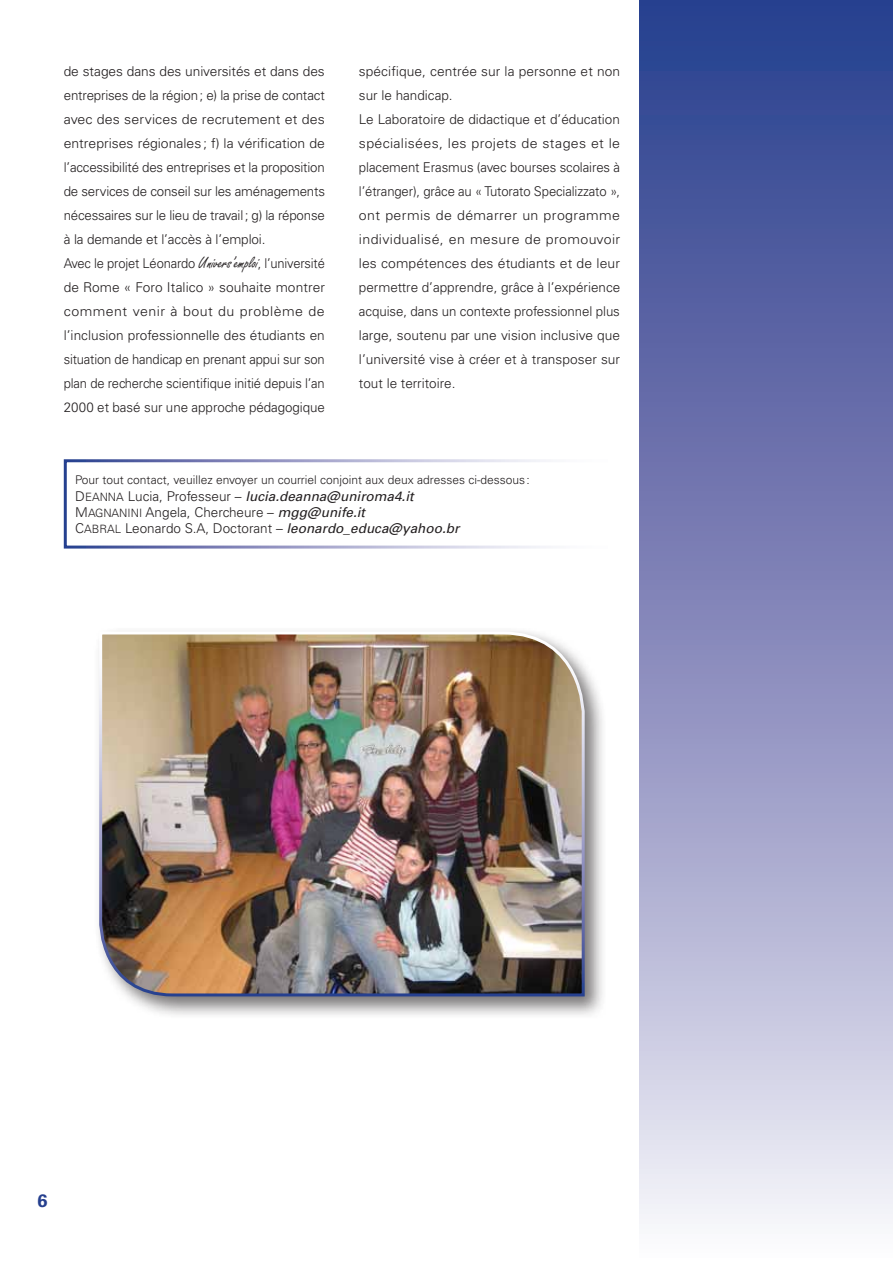
<style>
.page{position:relative;width:893px;height:1263px;background:#fff}
.page>*{position:absolute;margin:0;border:0;box-sizing:border-box;transform-origin:0 0}
.t1{font:18px "Univers Bold SC850";color:#253f8e}
.t2{font:300 13.5px/24px "Univers";color:#231f20}
.t3{font:italic 13.5px/16.2px "Univers";color:#231f20}
.t4{font:300 12px "Univers";color:#231f20}
.s1{font-family:"Freestyle Script";font-weight:400;font-size:16.5px}
.s2{font-family:"Univers Light SC850";font-style:normal}
.s3{font-family:"Univers Light SC850";font-style:normal;font-size:11.55px}
.s4{font-weight:300;font-style:normal}
</style>
<div class="page">
<svg style="left:639px;top:1px;width:254px;height:1218px"></svg>
<div style="left:64px;top:459px;width:556px;height:90px;border:3px solid #fff"></div>
<div style="left:94px;top:626px;width:514px;height:394px;background:#231f20;opacity:.6"></div>
<img style="left:98px;top:630px;width:488px;height:368px">
<p class="t2" style="left:64px;top:59px;width:263px">de stages dans des universités et dans des entreprises de la région; e) la prise de contact avec des services de recrutement et des entreprises régionales; f) la vérification de l’accessibilité des entreprises et la proposition de services de conseil sur les aménagements nécessaires sur le lieu de travail; g) la réponse à la demande et l’accès à l’emploi.<br>Avec le projet Léonardo <span class="s1">Univers’emploi</span>, l’université de Rome « Foro Italico » souhaite montrer comment venir à bout du problème de l’inclusion professionnelle des étudiants en situation de handicap en prenant appui sur son plan de recherche scientifique initié depuis l’an 2000 et basé sur une approche pédagogique</p>
<p class="t2" style="left:359px;top:59px;width:263px">spécifique, centrée sur la personne et non sur le handicap.<br>Le Laboratoire de didactique et d’éducation spécialisées, les projets de stages et le placement Erasmus (avec bourses scolaires à l’étranger), grâce au « Tutorato Specializzato », ont permis de démarrer un programme individualisé, en mesure de promouvoir les compétences des étudiants et de leur permettre d’apprendre, grâce à l’expérience acquise, dans un contexte professionnel plus large, soutenu par une vision inclusive que l’université vise à créer et à transposer sur tout le territoire.</p>
<p class="t4" style="left:75px;top:473px;width:456px">Pour tout contact, veuillez envoyer un courriel conjoint aux deux adresses ci-dessous :</p>
<p class="t3" style="left:75px;top:488px;width:385px"><span class="s2">D</span> <span class="s3">EANNA</span> <span class="s4">Lucia, Professeur –</span> lucia.deanna@uniroma4.it<br><span class="s2">M</span><span class="s3">AGNANINI</span> <span class="s4">Angela, Chercheure –</span> mgg@unife.it<br><span class="s2">C</span><span class="s3">ABRAL</span> <span class="s4">Leonardo S.A, Doctorant –</span> leonardo_educa@yahoo.br</p>
<h1 class="t1" style="left:38px;top:1190px;width:12px">6</h1>
</div>
